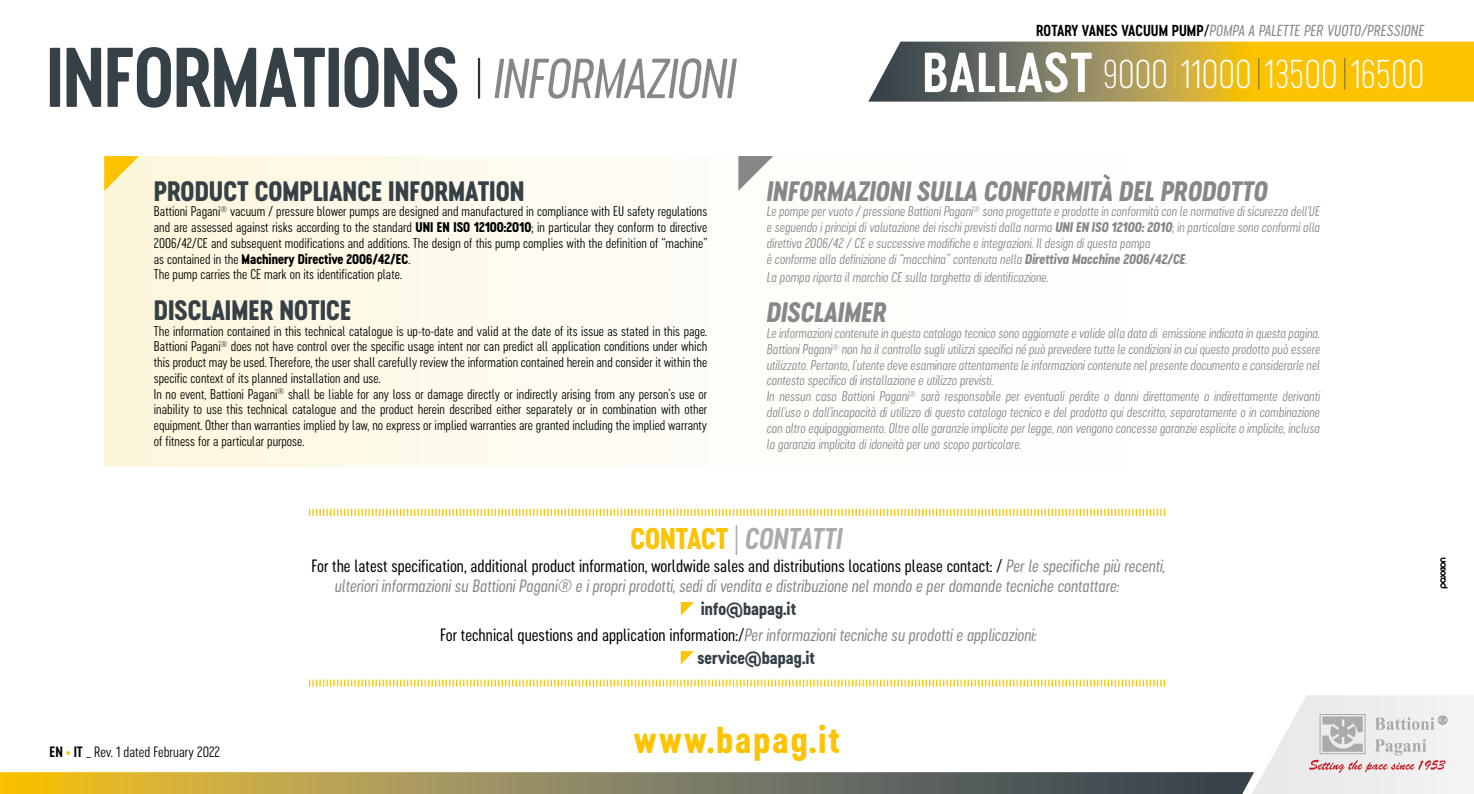
<style>
.page{position:relative;width:1474px;height:794px;background:#fff}
.page>*{position:absolute;margin:0;border:0;box-sizing:border-box;transform-origin:0 0}
.t1{font:78.75px "Cervino Bold Neue";letter-spacing:-.02em;color:#354047}
.t2{font:37.45px "Cervino Light Neue";color:#fff}
.t3{font:35px "Cervino Extra Bold Neue";letter-spacing:.05em;color:#fdc300}
.t4{font:italic 28px "Cervino Bold Neue";color:#acabac}
.t5{font:italic 26.25px "Cervino Extra Bold Neue";color:#878787}
.t6{font:26.25px "Cervino Extra Bold Neue";color:#354047}
.t7{font:italic 16.62px/20.1px "Cervino Medium Neue";color:#878787}
.t8{font:16.62px "Cervino Medium Neue";color:#000}
.t9{font:16.62px "Cervino Extra Bold Neue";color:#354047}
.t10{font:italic 14.88px "Cervino Medium Neue";letter-spacing:.005em;color:#878787}
.t11{font:14px "Cervino Regular Neue";color:#000}
.t12{font:italic 13.12px/15.9px "Cervino Regular Neue";color:#878787}
.t13{font:13.12px/15.8px "Cervino Regular Neue";color:#000;text-align:justify}
.t14{font:13.12px "Cervino Extra Bold Neue";color:#000}
.s1{font-family:"Cervino Medium Neue";font-style:italic;font-size:52.5px;color:#878787}
.s2{font-family:"Cervino Extra Bold Neue"}
.s3{font-family:"Cervino Regular Neue"}
.s4{font-family:"Cervino Bold Neue";font-style:normal;color:#000}
.s5{font-style:normal;color:#000}
.s6{font-family:"Cervino Bold Neue";font-size:52.5px}
.s7{font-family:"Cervino Bold Neue"}
.s8{font-family:"Cervino Bold Neue";color:#fdc300}
.s9{font-family:"Cervino Extra Bold Neue";font-style:normal;color:#fdc300}
.s10{font-style:normal}
.s11{font-family:"Cervino Regular Neue";font-style:normal;color:#000}
.s12{font-style:italic;color:#878787}
</style>
<div class="page">
<svg style="left:0;top:695px;width:1473px;height:99px"></svg>
<div style="left:104px;top:156px;width:1262px;height:310px;background:linear-gradient(to right,#fef7e1,#fff)"></div>
<svg style="left:104px;top:156px;width:35px;height:35px"></svg>
<svg style="left:738px;top:156px;width:35px;height:35px"></svg>
<svg style="left:308px;top:508px;width:857px;height:8px"></svg>
<svg style="left:308px;top:679px;width:857px;height:8px"></svg>
<svg style="left:680px;top:602px;width:14px;height:13px"></svg>
<svg style="left:680px;top:651px;width:14px;height:13px"></svg>
<svg style="left:868px;top:42px;width:605px;height:60px;background:#bb9f39"></svg>
<svg style="left:1440px;top:557px;width:7px;height:31px"></svg>
<h1 class="t1" style="left:46px;top:25px;width:692px">INFORMATIONS <sup>|</sup> <span class="s1">INFORMAZIONI</span></h1>
<h3 class="t6" style="left:154px;top:173px;width:372px">PRODUCT COMPLIANCE INFORMATION</h3>
<p class="t13" style="left:154px;top:204px;width:555px">Battioni Pagani<sup>®</sup> vacuum / pressure blower pumps are designed and manufactured in compliance with EU safety regulations and are assessed against risks according to the standard <span class="s2">UNI EN ISO 12100:2010</span>; in particular they conform to directive 2006/42/CE and subsequent modifications and additions. The design of this pump complies with the definition of “machine”</p>
<p class="t14" style="left:154px;top:250px;width:258px"><span class="s3">as contained in the</span> Machinery Directive 2006/42/EC<span class="s3">.</span></p>
<p class="t13" style="left:154px;top:267px;width:249px">The pump carries the CE mark on its identification plate.</p>
<h3 class="t6" style="left:154px;top:292px;width:199px">DISCLAIMER NOTICE</h3>
<p class="t13" style="left:154px;top:323px;width:555px;text-align:left">The information contained in this technical catalogue is up-to-date and valid at the date of its issue as stated in this page.<br>Battioni Pagani<sup>®</sup> does not have control over the specific usage intent nor can predict all application conditions under which this product may be used. Therefore, the user shall carefully review the information contained herein and consider it within the specific context of its planned installation and use.<br>In no event, Battioni Pagani<sup>®</sup> shall be liable for any loss or damage directly or indirectly arising from any person’s use or inability to use this technical catalogue and the product herein described either separately or in combination with other equipment. Other than warranties implied by law, no express or implied warranties are granted including the implied warranty of fitness for a particular purpose.</p>
<p class="t10" style="left:1036px;top:20px;width:390px"><span class="s4">ROTARY VANES VACUUM PUMP</span><span class="s5">/</span>POMPA A PALETTE PER VUOTO/PRESSIONE</p>
<h2 class="t2" style="left:922px;top:50px;width:503px"><span class="s6">BALLAST</span> 9000 <sup>|</sup>11000 <sup>|</sup>13500 <sup>|</sup>16500</h2>
<h3 class="t5" style="left:766px;top:173px;width:502px">INFORMAZIONI SULLA CONFORMITÀ DEL PRODOTTO</h3>
<p class="t12" style="left:766px;top:204px;width:555px">Le pompe per vuoto / pressione Battioni Pagani<sup>®</sup> sono progettate e prodotte in conformità con le normative di sicurezza dell'UE e seguendo i principi di valutazione dei rischi previsti dalla norma <span class="s2">UNI EN ISO 12100: 2010</span>; in particolare sono conformi alla direttiva 2006/42 / CE e successive modifiche e integrazioni. Il design di questa pompa<br>è conforme alla definizione di “macchina” contenuta nella <span class="s2">Direttiva Macchine 2006/42/CE</span>.</p>
<p class="t12" style="left:766px;top:269px;width:283px">La pompa riporta il marchio CE sulla targhetta di identificazione.</p>
<h3 class="t5" style="left:766px;top:295px;width:122px">DISCLAIMER</h3>
<p class="t12" style="left:766px;top:325px;width:555px">Le informazioni contenute in questo catalogo tecnico sono aggiornate e valide alla data di emissione indicata in questa pagina.<br>Battioni Pagani<sup>®</sup> non ha il controllo sugli utilizzi specifici né può prevedere tutte le condizioni in cui questo prodotto può essere utilizzato. Pertanto, l'utente deve esaminare attentamente le informazioni contenute nel presente documento e considerarle nel contesto specifico di installazione e utilizzo previsti.<br>In nessun caso Battioni Pagani<sup>®</sup> sarà responsabile per eventuali perdite o danni direttamente o indirettamente derivanti dall'uso o dall'incapacità di utilizzo di questo catalogo tecnico e del prodotto qui descritto, separatamente o in combinazione con altro equipaggiamento. Oltre alle garanzie implicite per legge, non vengono concesse garanzie esplicite o implicite, inclusa la garanzia implicita di idoneità per uno scopo particolare.</p>
<p class="t11" style="left:50px;top:743px;width:172px"><span class="s7">EN</span> <span class="s8">•</span> <span class="s7">IT</span> _ Rev. 1 dated February 2022</p>
<h3 class="t4" style="left:630px;top:520px;width:214px"><span class="s9">CONTACT</span> <span class="s10">|</span> CONTATTI</h3>
<p class="t7" style="left:335px;top:556px;width:832px;text-indent:-23px"><span class="s5">For the latest specification, additional product information, worldwide sales and distributions locations please contact:</span> <span class="s11">/</span> Per le specifiche più recenti, ulteriori informazioni su Battioni Pagani® e i propri prodotti, sedi di vendita e distribuzione nel mondo e per domande tecniche contattare:</p>
<p class="t9" style="left:701px;top:597px;width:97px">info@bapag.it</p>
<p class="t8" style="left:440px;top:624px;width:598px">For technical questions and application information:<span class="s3">/</span><span class="s12">Per informazioni tecniche su prodotti e applicazioni:</span></p>
<p class="t9" style="left:697px;top:646px;width:119px">service@bapag.it</p>
<h3 class="t3" style="left:634px;top:716px;width:208px">www.bapag.it</h3>
</div>
